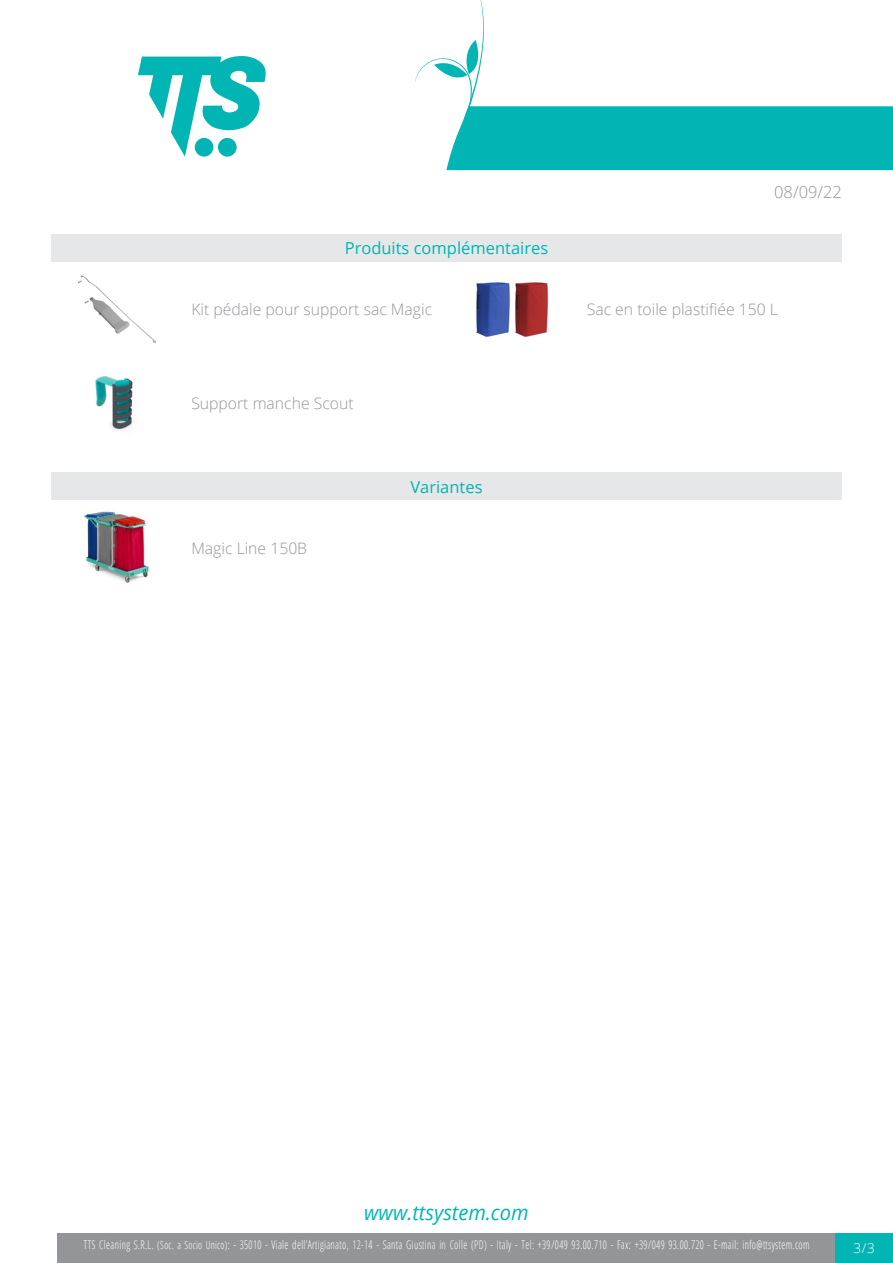
<style>
.page{position:relative;width:893px;height:1263px;background:#fff}
.page>*{position:absolute;margin:0;border:0;box-sizing:border-box;transform-origin:0 0}
.t1{font:italic 20.85px "Open Sans";color:#00b5b3;scale:.96 1}
.Titolo4{font:16.5px "Open Sans";color:#00b5b3}
.Titolo5{font:16.5px "Open Sans";color:#00b5b3}
.t2{font:300 16.5px "Open Sans";color:#939598}
.Nome{font:300 15.75px "Open Sans";color:#939598}
.t3{font:300 13.5px "Open Sans";color:#fff}
.t4{font:300 12px "Open Sans Condensed";letter-spacing:.035em;color:#fff;scale:.85 1}
.s1{font-size:11.25px}
</style>
<div class="page">
<svg style="left:138px;top:56px;width:128px;height:101px"></svg>
<div style="left:57px;top:1233px;width:779px;height:30px;background:#939598"></div>
<div style="left:836px;top:1233px;width:57px;height:30px;background:#00b5b3"></div>
<svg style="left:415px;top:0;width:478px;height:170px"></svg>
<div style="left:51px;top:234px;width:791px;height:28px;background:#e6e7e9"></div>
<img style="left:78px;top:275px;width:78px;height:68px">
<img style="left:476px;top:282px;width:73px;height:56px">
<img style="left:95px;top:376px;width:39px;height:54px">
<div style="left:51px;top:472px;width:791px;height:28px;background:#e6e7e9"></div>
<img style="left:84px;top:511px;width:65px;height:72px">
<p class="Titolo4" style="left:345px;top:237px;width:205px">Produits complémentaires</p>
<h2 class="t2" style="left:774px;top:180px;width:69px">08/09/22</h2>
<p class="Nome" style="left:191px;top:299px;width:242px">Kit pédale pour support sac Magic</p>
<p class="Nome" style="left:587px;top:299px;width:193px">Sac en toile plastifiée 150 L</p>
<p class="Nome" style="left:191px;top:392px;width:164px">Support manche Scout</p>
<p class="Nome" style="left:191px;top:537px;width:117px">Magic Line 150B</p>
<p class="Titolo5" style="left:410px;top:475px;width:74px">Variantes</p>
<h1 class="t1" style="left:364px;top:1198px;width:173px">www.ttsystem.com</h1>
<p class="t4" style="left:84px;top:1236px;width:855px">TTS Cleaning S.R.L. <span class="s1">(Soc. a Socio Unico)</span>: - 35010 - Viale dell’Artigianato, 12-14 - Santa Giustina in Colle (PD) - Italy - Tel: +39/049 93.00.710 - Fax: +39/049 93.00.720 - E-mail: info@ttsystem.com</p>
<p class="t3" style="left:854px;top:1239px;width:23px">3/3</p>
</div>
